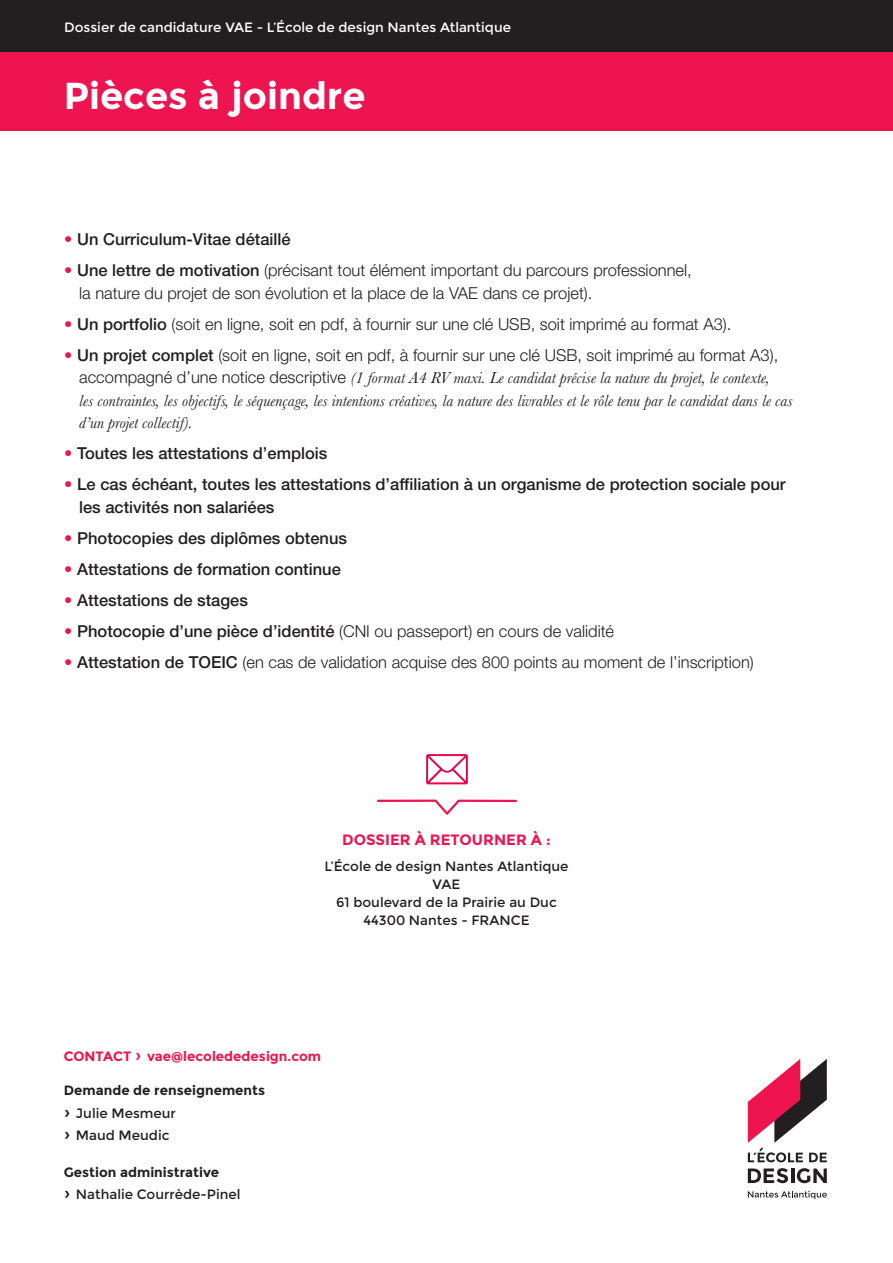
<style>
.page{position:relative;width:893px;height:1263px;background:#fff}
.page>*{position:absolute;margin:0;border:0;box-sizing:border-box;transform-origin:0 0}
.t1{font:700 37.5px "Montserrat";color:#fff}
.t2{font:300 16.5px "Helvetica Neue LT Std";color:#231f20}
.t3{font:500 16.5px "Helvetica Neue LT Std";color:#231f20}
.t4{font:italic 16.5px "Baskerville";color:#231f20}
.t5{font:700 15px "Montserrat";color:#ed1450}
.t6{font:13.5px "Montserrat";color:#231f20}
.t7{font:13.5px "Montserrat";color:#fff}
.t8{font:700 13.5px "Montserrat";color:#231f20}
.t9{font:700 13.5px "Montserrat";color:#ed1450}
.s1{font-weight:300;color:#ed1450}
.s2{color:#ed1450}
.s3{font-weight:500}
.s4{font-family:"Helvetica Neue LT Std";font-weight:300;font-style:normal}
.s5{font-weight:400;font-size:19.5px}
.s6{font-size:19.5px}
</style>
<div class="page">
<div style="left:0;top:51px;width:892px;height:79px;background:#ed1450"></div>
<div style="left:0;top:0;width:893px;height:51px;background:#231f20"></div>
<svg style="left:748px;top:1168px;width:40px;height:15px"></svg>
<hr style="left:791px;top:1168px;width:3px;height:15px;background:#231f20">
<svg style="left:797px;top:1168px;width:30px;height:15px"></svg>
<svg style="left:748px;top:1059px;width:79px;height:103px"></svg>
<svg style="left:748px;top:1191px;width:79px;height:8px"></svg>
<svg style="left:426px;top:754px;width:42px;height:30px"></svg>
<svg style="left:377px;top:799px;width:140px;height:16px"></svg>
<p class="t7" style="left:64px;top:19px;width:448px">Dossier de candidature VAE - L’École de design Nantes Atlantique</p>
<p class="t1" style="left:64px;top:73px;width:303px">Pièces à joindre</p>
<p class="t3" style="left:64px;top:229px;width:228px"><span class="s1">•</span> Un Curriculum-Vitae détaillé</p>
<p class="t2" style="left:64px;top:260px;width:629px"><span class="s2">•</span> <span class="s3">Une lettre de motivation</span> (précisant tout élément important du parcours professionnel,</p>
<p class="t2" style="left:79px;top:283px;width:515px">la nature du projet de son évolution et la place de la VAE dans ce projet).</p>
<p class="t2" style="left:64px;top:314px;width:669px"><span class="s2">•</span> <span class="s3">Un portfolio</span> (soit en ligne, soit en pdf, à fournir sur une clé USB, soit imprimé au format A3).</p>
<p class="t2" style="left:64px;top:345px;width:715px"><span class="s2">•</span> <span class="s3">Un projet complet</span> (soit en ligne, soit en pdf, à fournir sur une clé USB, soit imprimé au format A3),</p>
<p class="t4" style="left:79px;top:367px;width:692px"><span class="s4">accompagné d’une notice descriptive</span> (1 format A4 RV maxi. Le candidat précise la nature du projet, le contexte,</p>
<p class="t4" style="left:79px;top:389px;width:715px">les contraintes, les objectifs, le séquençage, les intentions créatives, la nature des livrables et le rôle tenu par le candidat dans le cas</p>
<p class="t4" style="left:79px;top:412px;width:115px">d’un projet collectif).</p>
<p class="t3" style="left:64px;top:443px;width:265px"><span class="s1">•</span> Toutes les attestations d’emplois</p>
<p class="t3" style="left:64px;top:474px;width:723px"><span class="s1">•</span> Le cas échéant, toutes les attestations d’affiliation à un organisme de protection sociale pour</p>
<p class="t3" style="left:79px;top:497px;width:197px">les activités non salariées</p>
<p class="t3" style="left:64px;top:528px;width:284px"><span class="s1">•</span> Photocopies des diplômes obtenus</p>
<p class="t3" style="left:64px;top:559px;width:278px"><span class="s1">•</span> Attestations de formation continue</p>
<p class="t3" style="left:64px;top:590px;width:185px"><span class="s1">•</span> Attestations de stages</p>
<p class="t2" style="left:64px;top:621px;width:551px"><span class="s2">•</span> <span class="s3">Photocopie d’une pièce d’identité</span> (CNI ou passeport) en cours de validité</p>
<p class="t2" style="left:64px;top:652px;width:691px"><span class="s2">•</span> <span class="s3">Attestation de TOEIC</span> (en cas de validation acquise des 800 points au moment de l’inscription)</p>
<p class="t5" style="left:342px;top:830px;width:210px">DOSSIER À RETOURNER À :</p>
<p class="t6" style="left:324px;top:858px;width:246px">L’École de design Nantes Atlantique</p>
<p class="t6" style="left:433px;top:876px;width:29px">VAE</p>
<p class="t6" style="left:336px;top:894px;width:222px">61 boulevard de la Prairie au Duc</p>
<p class="t6" style="left:363px;top:912px;width:168px">44300 Nantes - FRANCE</p>
<p class="t9" style="left:64px;top:1048px;width:259px">CONTACT <span class="s5">›</span> vae@lecolededesign.com</p>
<p class="t8" style="left:64px;top:1082px;width:203px">Demande de renseignements</p>
<p class="t6" style="left:64px;top:1105px;width:114px"><span class="s6">›</span> Julie Mesmeur</p>
<p class="t6" style="left:64px;top:1128px;width:107px"><span class="s6">›</span> Maud Meudic</p>
<p class="t8" style="left:64px;top:1164px;width:157px">Gestion administrative</p>
<p class="t6" style="left:64px;top:1186px;width:178px"><span class="s6">›</span> Nathalie Courrède-Pinel</p>
</div>
